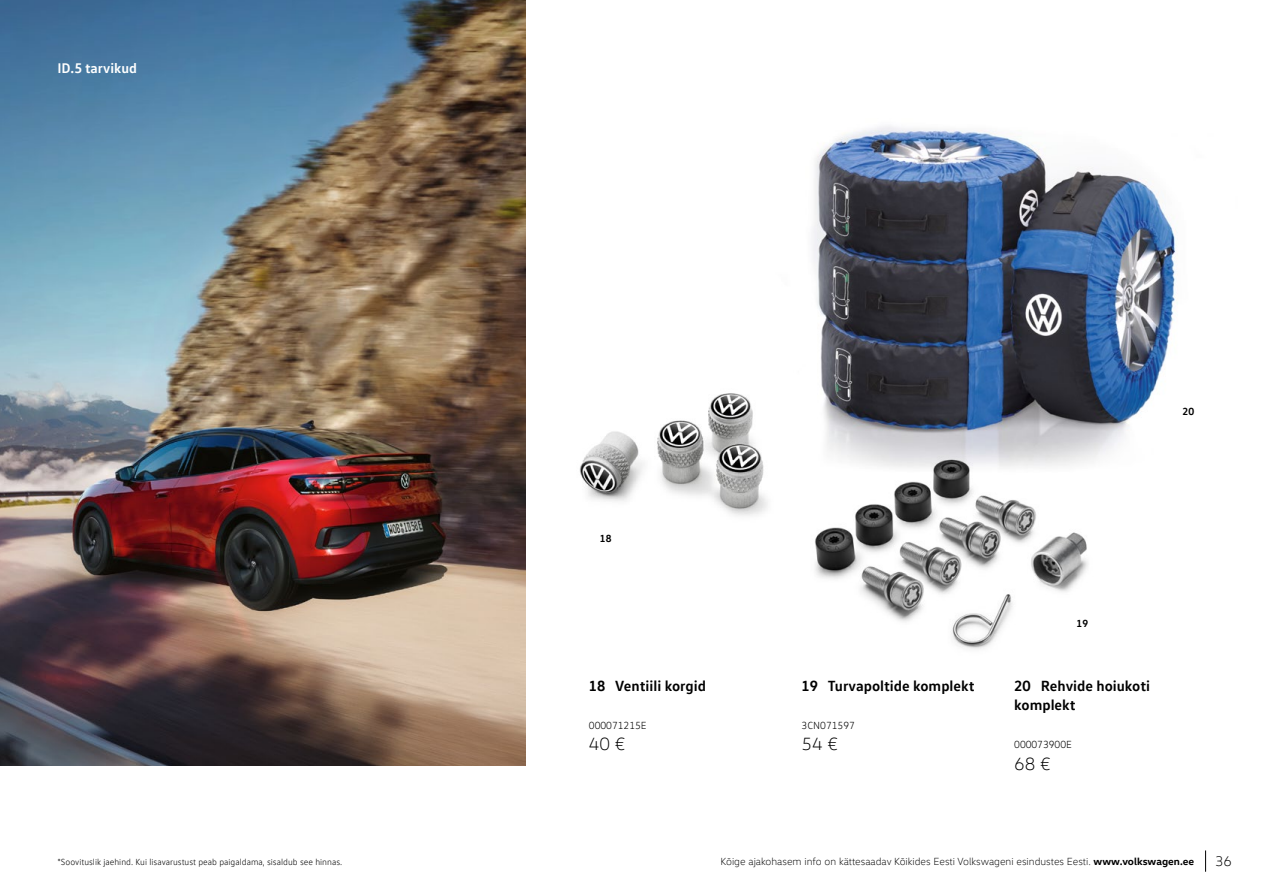
<style>
.page{position:relative;width:1263px;height:893px;background:#fff}
.page>*{position:absolute;margin:0;border:0;box-sizing:border-box;transform-origin:0 0}
.t1{font:300 18px "VW Head";color:#000}
.t2{font:700 15px/19.5px "VW Text";color:#000}
.t3{font:700 14.25px "VW Text";color:#fff}
.t4{font:300 14.25px "VW Head";color:#000}
.t5{font:300 10.5px "VW Head";color:#000}
.t6{font:300 10.5px "VW Text";color:#000}
.t7{font:700 10.5px "VW Text";color:#000}
.t8{font:300 9px "VW Text";color:#000}
.s1{font-weight:700}
</style>
<div class="page">
<svg style="left:1205px;top:850px;width:1px;height:22px"></svg>
<img style="left:0;top:0;width:525px;height:765px">
<img style="left:579px;top:393px;width:178px;height:123px">
<img style="left:757px;top:449px;width:331px;height:200px">
<img style="left:758px;top:126px;width:420px;height:351px">
<h3 class="t3" style="left:57px;top:59px;width:81px">ID.5 tarvikud</h3>
<p class="t8" style="left:57px;top:856px;width:286px">*Soovituslik jaehind. Kui lisavarustust peab paigaldama, sisaldub see hinnas.</p>
<p class="t7" style="left:1182px;top:404px;width:13px">20</p>
<p class="t7" style="left:600px;top:532px;width:13px">18</p>
<h2 class="t2" style="left:589px;top:675px;width:119px">18 Ventiili korgid</h2>
<p class="t6" style="left:589px;top:719px;width:59px">000071215E</p>
<h1 class="t1" style="left:589px;top:733px;width:38px">40 €</h1>
<h2 class="t2" style="left:801px;top:675px;width:174px">19 Turvapoltide komplekt</h2>
<p class="t6" style="left:801px;top:719px;width:55px">3CN071597</p>
<h1 class="t1" style="left:801px;top:733px;width:38px">54 €</h1>
<p class="t7" style="left:1076px;top:617px;width:13px">19</p>
<h2 class="t2" style="left:1014px;top:675px;width:137px">20 Rehvide hoiukoti komplekt</h2>
<p class="t6" style="left:1014px;top:738px;width:59px">000073900E</p>
<h1 class="t1" style="left:1014px;top:753px;width:38px">68 €</h1>
<p class="t5" style="left:721px;top:855px;width:475px">Kõige ajakohasem info on kättesaadav Kõikides Eesti Volkswageni esindustes Eesti. <span class="s1">www.volkswagen.ee</span></p>
<h3 class="t4" style="left:1215px;top:853px;width:18px">36</h3>
</div>
